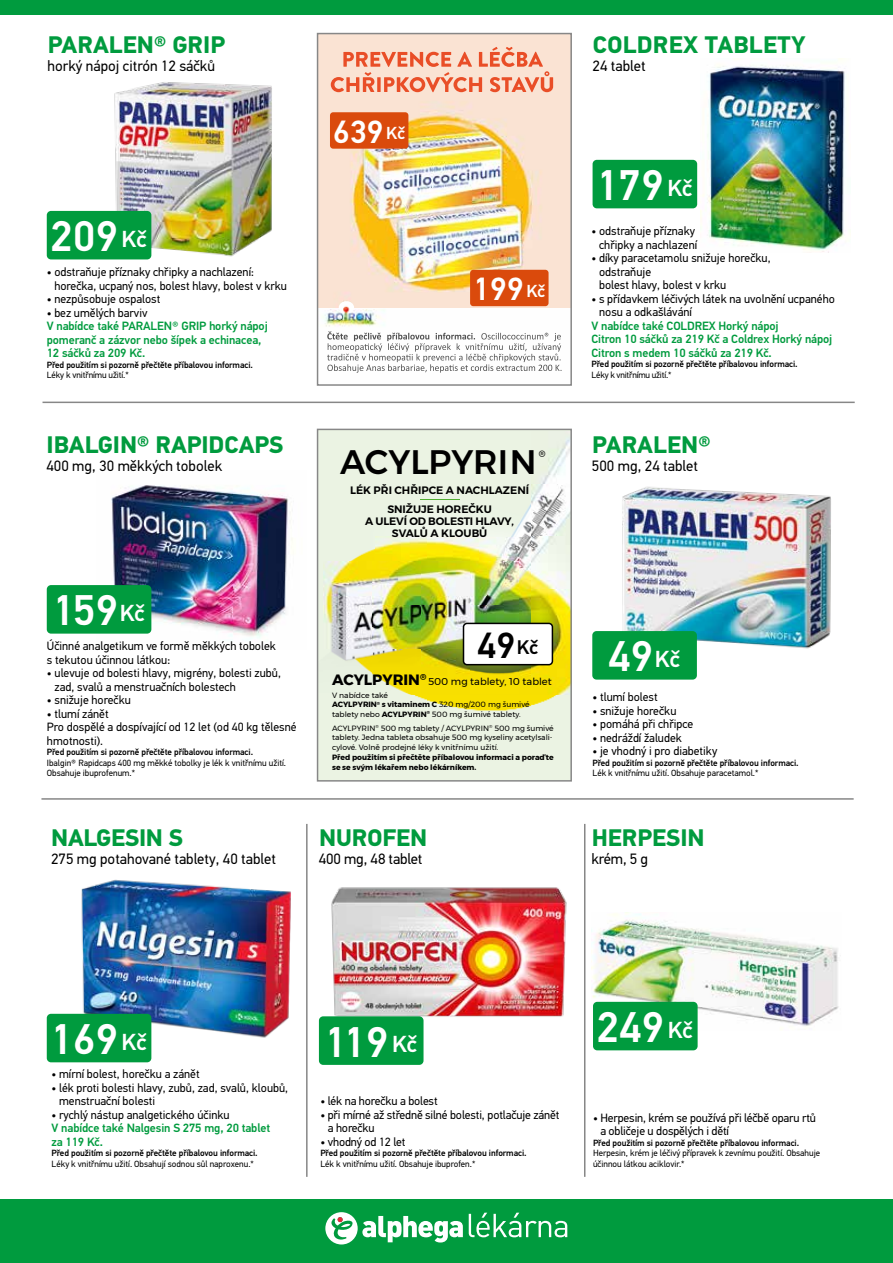
<style>
.page{position:relative;width:893px;height:1263px;background:#fff}
.page>*{position:absolute;margin:0;border:0;box-sizing:border-box;transform-origin:0 0}
.t1{font:500 42.9px "PF Din Text Pro";color:#fff}
.t2{font:500 36.45px "PF Din Text Pro";color:#000}
.t3{font:500 33.9px "Montserrat";color:#000}
.t4{font:500 32.25px "PF Din Text Pro";color:#fff}
.t5{font:700 24px "PF Din Text Pro";color:#009b3e}
.t6{font:15px "PF Din Text Pro";color:#000}
.t7{font:700 15px "Montserrat";color:#000}
.t8{font:12px/13.5px "PF Din Text Pro";color:#000}
.t9{font:500 12px/13.5px "PF Din Text Pro";letter-spacing:-.01em;color:#009b3e}
.t10{font:600 10.8px/19.2px "Montserrat";color:#000;text-align:center}
.t11{font:9.9px "Montserrat";color:#000}
.t12{font:500 9.15px "Montserrat";color:#000}
.t13{font:500 9px "PF Din Text Pro";letter-spacing:-.01em;color:#000}
.t14{font:9px/10.5px "PF Din Text Pro";color:#000}
.t15{font:9px "PF Din Text Pro";letter-spacing:-.02em;color:#000}
.t16{font:7.65px/9.8px "Montserrat";color:#000}
.t17{font:700 7.65px/9.8px "Montserrat";color:#000}
.s1{font-size:17.4px}
.s2{font-size:23.25px}
.s3{font-size:19.8px}
.s4{font-weight:700}
</style>
<div class="page">
<hr style="left:41px;top:798px;width:813px;height:2px;background:#878787">
<hr style="left:43px;top:402px;width:812px;height:1px;background:#878787">
<div style="left:0;top:1199px;width:893px;height:64px;background:#009b3e"></div>
<svg style="left:469px;top:1213px;width:98px;height:24px"></svg>
<svg style="left:325px;top:1212px;width:138px;height:32px"></svg>
<div style="left:0;top:0;width:893px;height:15px;background:#009b3e"></div>
<img style="left:324px;top:309px;width:238px;height:64px">
<img style="left:320px;top:36px;width:249px;height:272px">
<img style="left:339px;top:301px;width:15px;height:13px">
<div style="left:317px;top:33px;width:255px;height:353px;border:2px solid #878787"></div>
<div style="left:318px;top:429px;width:253px;height:352px;background:#ebf3e3"></div>
<img style="left:375px;top:438px;width:194px;height:99px">
<img style="left:328px;top:537px;width:151px;height:25px">
<img style="left:479px;top:537px;width:90px;height:53px">
<img style="left:519px;top:590px;width:50px;height:52px">
<img style="left:406px;top:693px;width:73px;height:2px">
<img style="left:479px;top:642px;width:90px;height:53px">
<img style="left:414px;top:695px;width:142px;height:16px">
<hr style="left:420px;top:499px;width:39px;height:1px;background:#52ae32">
<img style="left:323px;top:562px;width:196px;height:131px">
<div style="left:317px;top:429px;width:255px;height:353px;border:2px solid #878787"></div>
<img style="left:111px;top:485px;width:182px;height:153px">
<img style="left:622px;top:486px;width:209px;height:163px">
<div style="left:47px;top:585px;width:104px;height:49px;background:#009b3e;border-radius:4px"></div>
<div style="left:592px;top:631px;width:105px;height:49px;background:#009b3e;border-radius:4px"></div>
<img style="left:70px;top:82px;width:202px;height:178px">
<div style="left:47px;top:211px;width:104px;height:48px;background:#009b3e;border-radius:4px"></div>
<div style="left:330px;top:112px;width:78px;height:37px;background:#da4a0c;border-radius:3px"></div>
<div style="left:470px;top:270px;width:79px;height:36px;background:#da4a0c;border-radius:3px"></div>
<img style="left:700px;top:58px;width:145px;height:194px">
<div style="left:593px;top:160px;width:104px;height:48px;background:#009b3e;border-radius:4px"></div>
<div style="left:463px;top:623px;width:89px;height:42px;background:#fff;border-radius:4px"></div>
<div style="left:463px;top:623px;width:90px;height:42px;border:2px solid #000;border-radius:4px"></div>
<img style="left:60px;top:879px;width:231px;height:163px">
<img style="left:592px;top:912px;width:247px;height:114px">
<img style="left:331px;top:887px;width:236px;height:138px">
<div style="left:593px;top:1002px;width:105px;height:48px;background:#009b3e;border-radius:4px"></div>
<div style="left:319px;top:1016px;width:104px;height:49px;background:#009b3e;border-radius:4px"></div>
<div style="left:47px;top:1014px;width:104px;height:48px;background:#009b3e;border-radius:4px"></div>
<hr style="left:584px;top:824px;width:1px;height:353px;background:#878787">
<hr style="left:306px;top:824px;width:2px;height:353px;background:#878787">
<h3 class="t5" style="left:48px;top:30px;width:179px">PARALEN® GRIP</h3>
<p class="t6" style="left:48px;top:57px;width:169px">horký nápoj citrón 12 sáčků</p>
<h3 class="t5" style="left:593px;top:30px;width:214px">COLDREX TABLETY</h3>
<p class="t6" style="left:593px;top:57px;width:55px">24 tablet</p>
<h3 class="t4" style="left:333px;top:112px;width:74px">639 <span class="s1">Kč</span></h3>
<h1 class="t1" style="left:596px;top:160px;width:98px">179 <span class="s2">Kč</span></h1>
<h1 class="t1" style="left:50px;top:211px;width:98px">209 <span class="s2">Kč</span></h1>
<p class="t8" style="left:54px;top:265px;width:234px;text-indent:-8px">• odstraňuje příznaky chřipky a nachlazení: horečka, ucpaný nos, bolest hlavy, bolest v krku</p>
<p class="t8" style="left:47px;top:292px;width:115px">• nezpůsobuje ospalost</p>
<p class="t8" style="left:47px;top:306px;width:102px">• bez umělých barviv</p>
<p class="t9" style="left:47px;top:319px;width:223px">V nabídce také PARALEN® GRIP horký nápoj pomeranč a zázvor nebo šípek a echinacea,<br>12 sáčků za 209 Kč.</p>
<p class="t13" style="left:47px;top:359px;width:208px">Před použitím si pozorně přečtěte příbalovou informaci.</p>
<p class="t14" style="left:47px;top:370px;width:83px">Léky k vnitřnímu užití.*</p>
<h3 class="t4" style="left:473px;top:270px;width:74px">199 <span class="s1">Kč</span></h3>
<p class="t8" style="left:591px;top:225px;width:107px;text-align:right">• odstraňuje příznaky chřipky a nachlazení</p>
<p class="t8" style="left:599px;top:252px;width:173px;text-indent:-8px">• díky paracetamolu snižuje horečku, odstraňuje<br>bolest hlavy, bolest v krku</p>
<p class="t8" style="left:599px;top:292px;width:237px;text-indent:-8px">• s přídavkem léčivých látek na uvolnění ucpaného nosu a odkašlávání</p>
<p class="t9" style="left:591px;top:319px;width:242px">V nabídce také COLDREX Horký nápoj<br>Citron 10 sáčků za 219 Kč a Coldrex Horký nápoj<br>Citron s medem 10 sáčků za 219 Kč.</p>
<p class="t13" style="left:591px;top:359px;width:208px">Před použitím si pozorně přečtěte příbalovou informaci.</p>
<p class="t15" style="left:591px;top:370px;width:81px">Léky k vnitřnímu užití.*</p>
<h3 class="t5" style="left:47px;top:430px;width:238px">IBALGIN® RAPIDCAPS</h3>
<p class="t6" style="left:46px;top:457px;width:177px">400 mg, 30 měkkých tobolek</p>
<h3 class="t3" style="left:340px;top:436px;width:198px">ACYLPYRIN</h3>
<p class="t10" style="left:350px;top:480px;width:181px">LÉK PŘI CHŘIPCE A NACHLAZENÍ<br>SNIŽUJE HOREČKU</p>
<p class="t10" style="left:365px;top:515px;width:150px;line-height:11.9px">A ULEVÍ OD BOLESTI HLAVY,<br>SVALŮ A KLOUBŮ</p>
<p class="t12" style="left:539px;top:447px;width:8px">®</p>
<h3 class="t5" style="left:592px;top:430px;width:120px">PARALEN®</h3>
<p class="t6" style="left:592px;top:457px;width:108px">500 mg, 24 tablet</p>
<h1 class="t1" style="left:52px;top:585px;width:94px">159<span class="s2">Kč</span></h1>
<p class="t8" style="left:47px;top:639px;width:230px">Účinné analgetikum ve formě měkkých tobolek s tekutou účinnou látkou:</p>
<p class="t8" style="left:55px;top:666px;width:228px;text-indent:-8px">• ulevuje od bolesti hlavy, migrény, bolesti zubů, zad, svalů a menstruačních bolestech</p>
<p class="t8" style="left:47px;top:693px;width:86px">• snižuje horečku</p>
<p class="t8" style="left:47px;top:707px;width:251px">• tlumí zánět<br>Pro dospělé a dospívající od 12 let (od 40 kg tělesné hmotnosti).</p>
<p class="t13" style="left:47px;top:746px;width:208px">Před použitím si pozorně přečtěte příbalovou informaci.</p>
<p class="t14" style="left:47px;top:757px;width:241px">Ibalgin® Rapidcaps 400 mg měkké tobolky je lék k vnitřnímu užití.<br>Obsahuje ibuprofenum.*</p>
<h2 class="t2" style="left:477px;top:623px;width:63px">49<span class="s3">Kč</span></h2>
<p class="t7" style="left:332px;top:668px;width:96px">ACYLPYRIN<sup>®</sup></p>
<p class="t11" style="left:428px;top:674px;width:125px">500 mg tablety, 10 tablet</p>
<p class="t16" style="left:332px;top:690px;width:199px">V nabídce také<br><span class="s4">ACYLPYRIN</span><sup>®</sup> <span class="s4">s vitaminem C</span> 320 mg/200 mg šumivé tablety nebo <span class="s4">ACYLPYRIN</span><sup>®</sup> 500 mg šumivé tablety.</p>
<p class="t16" style="left:332px;top:723px;width:223px;text-align:justify">ACYLPYRIN<sup>®</sup> 500 mg tablety / ACYLPYRIN<sup>®</sup> 500 mg šumivé tablety. Jedna tableta obsahuje 500 mg kyseliny acetylsali&shy;cylové. Volně prodejné léky k vnitřnímu užití.</p>
<p class="t17" style="left:332px;top:752px;width:223px">Před použitím si přečtěte příbalovou informaci a poraďte se se svým lékařem nebo lékárníkem.</p>
<h1 class="t1" style="left:608px;top:631px;width:73px">49<span class="s2">Kč</span></h1>
<p class="t8" style="left:592px;top:690px;width:67px">• tlumí bolest</p>
<p class="t8" style="left:592px;top:704px;width:86px">• snižuje horečku</p>
<p class="t8" style="left:592px;top:717px;width:102px">• pomáhá při chřipce</p>
<p class="t8" style="left:592px;top:731px;width:91px">• nedráždí žaludek</p>
<p class="t8" style="left:592px;top:744px;width:126px">• je vhodný i pro diabetiky</p>
<p class="t13" style="left:592px;top:757px;width:208px">Před použitím si pozorně přečtěte příbalovou informaci.</p>
<p class="t14" style="left:592px;top:768px;width:167px">Lék k vnitřnímu užití. Obsahuje paracetamol.*</p>
<h3 class="t5" style="left:51px;top:823px;width:133px">NALGESIN S</h3>
<p class="t6" style="left:51px;top:849px;width:226px">275 mg potahované tablety, 40 tablet</p>
<h3 class="t5" style="left:319px;top:823px;width:110px">NUROFEN</h3>
<p class="t6" style="left:319px;top:850px;width:105px">400 mg, 48 tablet</p>
<h3 class="t5" style="left:592px;top:823px;width:114px">HERPESIN</h3>
<p class="t6" style="left:591px;top:850px;width:58px">krém, 5 g</p>
<h1 class="t1" style="left:50px;top:1014px;width:98px">169 <span class="s2">Kč</span></h1>
<h1 class="t1" style="left:324px;top:1016px;width:95px">119 <span class="s2">Kč</span></h1>
<p class="t8" style="left:52px;top:1067px;width:150px">• mírní bolest, horečku a zánět</p>
<p class="t8" style="left:59px;top:1081px;width:231px;text-indent:-8px">• lék proti bolesti hlavy, zubů, zad, svalů, kloubů, menstruační bolesti</p>
<p class="t8" style="left:52px;top:1108px;width:180px">• rychlý nástup analgetického účinku</p>
<p class="t9" style="left:52px;top:1122px;width:220px">V nabídce také Nalgesin S 275 mg, 20 tablet za 119 Kč.</p>
<p class="t13" style="left:52px;top:1148px;width:208px">Před použitím si pozorně přečtěte příbalovou informaci.</p>
<p class="t14" style="left:52px;top:1158px;width:204px">Léky k vnitřnímu užití. Obsahují sodnou sůl naproxenu.*</p>
<p class="t8" style="left:320px;top:1094px;width:119px">• lék na horečku a bolest</p>
<p class="t8" style="left:328px;top:1108px;width:233px;text-indent:-7px">• při mírné až středně silné bolesti, potlačuje zánět a horečku</p>
<p class="t8" style="left:320px;top:1135px;width:87px">• vhodný od 12 let</p>
<p class="t13" style="left:320px;top:1148px;width:208px">Před použitím si pozorně přečtěte příbalovou informaci.</p>
<p class="t14" style="left:320px;top:1158px;width:156px">Lék k vnitřnímu užití. Obsahuje ibuprofen.*</p>
<h1 class="t1" style="left:596px;top:1002px;width:98px">249 <span class="s2">Kč</span></h1>
<p class="t8" style="left:600px;top:1111px;width:217px;text-indent:-7px">• Herpesin, krém se používá při léčbě oparu rtů a obličeje u dospělých i dětí</p>
<p class="t13" style="left:593px;top:1137px;width:208px">Před použitím si pozorně přečtěte příbalovou informaci.</p>
<p class="t14" style="left:593px;top:1148px;width:229px">Herpesin, krém je léčivý přípravek k zevnímu použití. Obsahuje účinnou látkou aciklovir.*</p>
</div>
